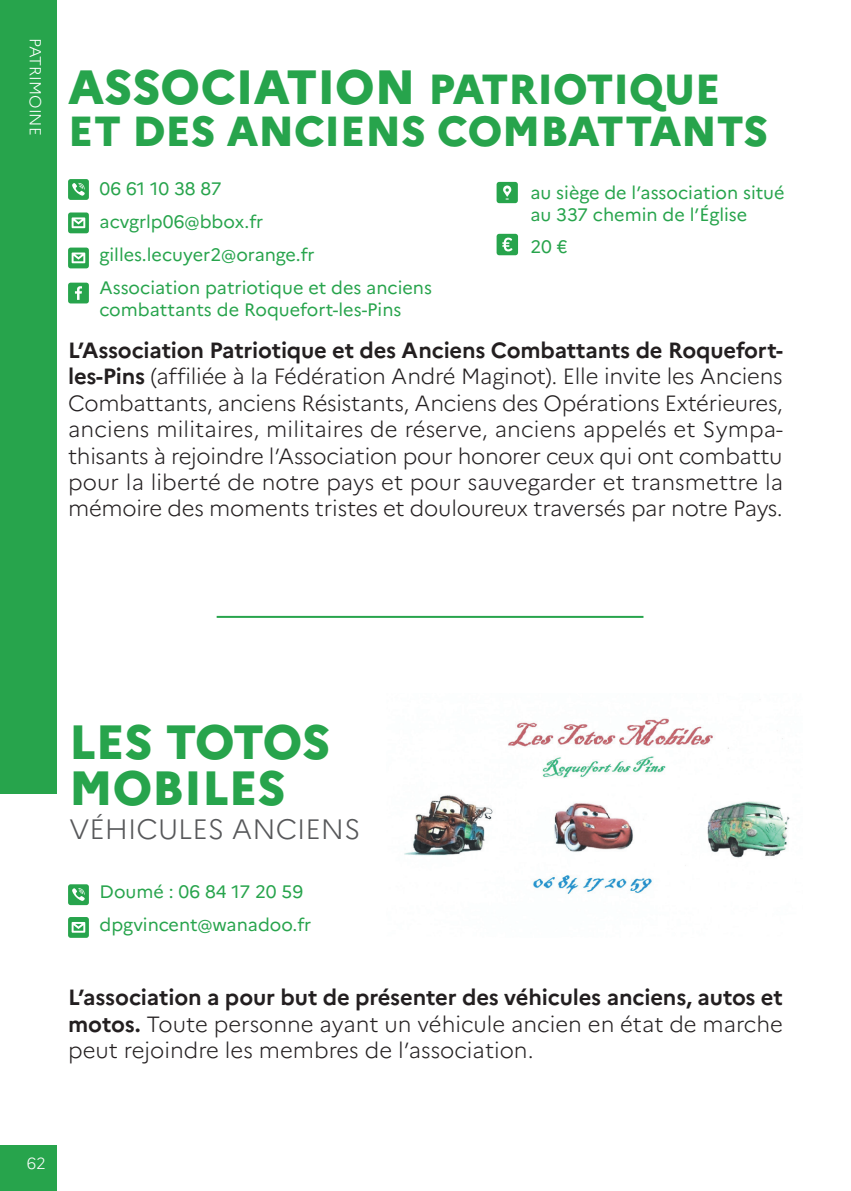
<style>
.page{position:relative;width:851px;height:1191px;background:#fff}
.page>*{position:absolute;margin:0;border:0;box-sizing:border-box;transform-origin:0 0}
.t1{font:800 48px/46px "Marianne";color:#27a44c}
.t2{font:800 42px "Marianne";color:#27a44c}
.t3{font:300 28px "Marianne";color:#57585a}
.t4{font:300 22px/26.4px "Marianne";letter-spacing:-.01em;color:#231f20;text-align:justify}
.t5{font:18px/33px "Marianne";color:#27a44c}
.t6{font:300 16px "Marianne";color:#fff}
.s1{font-size:42px}
.s2{font-weight:700}
</style>
<div class="page">
<div style="left:0;top:1145px;width:57px;height:46px;background:#27a44c"></div>
<div style="left:0;top:0;width:57px;height:794px;background:#27a44c"></div>
<svg style="left:496px;top:182px;width:21px;height:21px"></svg>
<svg style="left:496px;top:234px;width:22px;height:21px"></svg>
<svg style="left:68px;top:179px;width:21px;height:21px"></svg>
<svg style="left:68px;top:212px;width:21px;height:21px"></svg>
<svg style="left:68px;top:247px;width:21px;height:21px"></svg>
<svg style="left:68px;top:283px;width:21px;height:20px"></svg>
<svg style="left:68px;top:917px;width:21px;height:20px"></svg>
<svg style="left:68px;top:884px;width:21px;height:21px"></svg>
<img style="left:404px;top:718px;width:386px;height:176px">
<hr style="left:217px;top:616px;width:426px;height:2px;background:#27a44c">
<p class="t6" style="left:48px;top:38px;width:99px;rotate:90deg">PATRIMOINE</p>
<h1 class="t1" style="left:68px;top:60px;width:653px">ASSOCIATION <span class="s1">PATRIOTIQUE</span></h1>
<h2 class="t2" style="left:68px;top:99px;width:701px">ET DES ANCIENS COMBATTANTS</h2>
<p class="t5" style="left:530px;top:180px;width:256px;line-height:21.6px">au siège de l’association situé au 337 chemin de l’Église</p>
<p class="t5" style="left:530px;top:229px;width:39px">20 €</p>
<p class="t5" style="left:100px;top:171px;width:334px">06 61 10 38 87<br>acvgrlp06@bbox.fr gilles.lecuyer2@orange.fr<br>Association patriotique et des anciens</p>
<p class="t5" style="left:100px;top:291px;width:303px">combattants de Roquefort-les-Pins</p>
<p class="t4" style="left:68px;top:335px;width:716px"><span class="s2">L’Association Patriotique et des Anciens Combattants de Roquefort&shy;les-Pins</span> (affiliée à la Fédération André Maginot). Elle invite les Anciens Combattants, anciens Résistants, Anciens des Opérations Extérieures, anciens militaires, militaires de réserve, anciens appelés et Sympa&shy;thisants à rejoindre l’Association pour honorer ceux qui ont combattu pour la liberté de notre pays et pour sauvegarder et transmettre la mémoire des moments tristes et douloureux traversés par notre Pays.</p>
<h1 class="t1" style="left:69px;top:715px;width:263px">LES TOTOS<br>MOBILES</h1>
<p class="t3" style="left:69px;top:807px;width:293px">VÉHICULES ANCIENS</p>
<p class="t5" style="left:100px;top:873px;width:213px">Doumé : 06 84 17 20 59 dpgvincent@wanadoo.fr</p>
<p class="t4" style="left:68px;top:982px;width:716px"><span class="s2">L’association a pour but de présenter des véhicules anciens, autos et motos.</span> Toute personne ayant un véhicule ancien en état de marche peut rejoindre les membres de l’association.</p>
<p class="t6" style="left:27px;top:1151px;width:20px">62</p>
</div>
